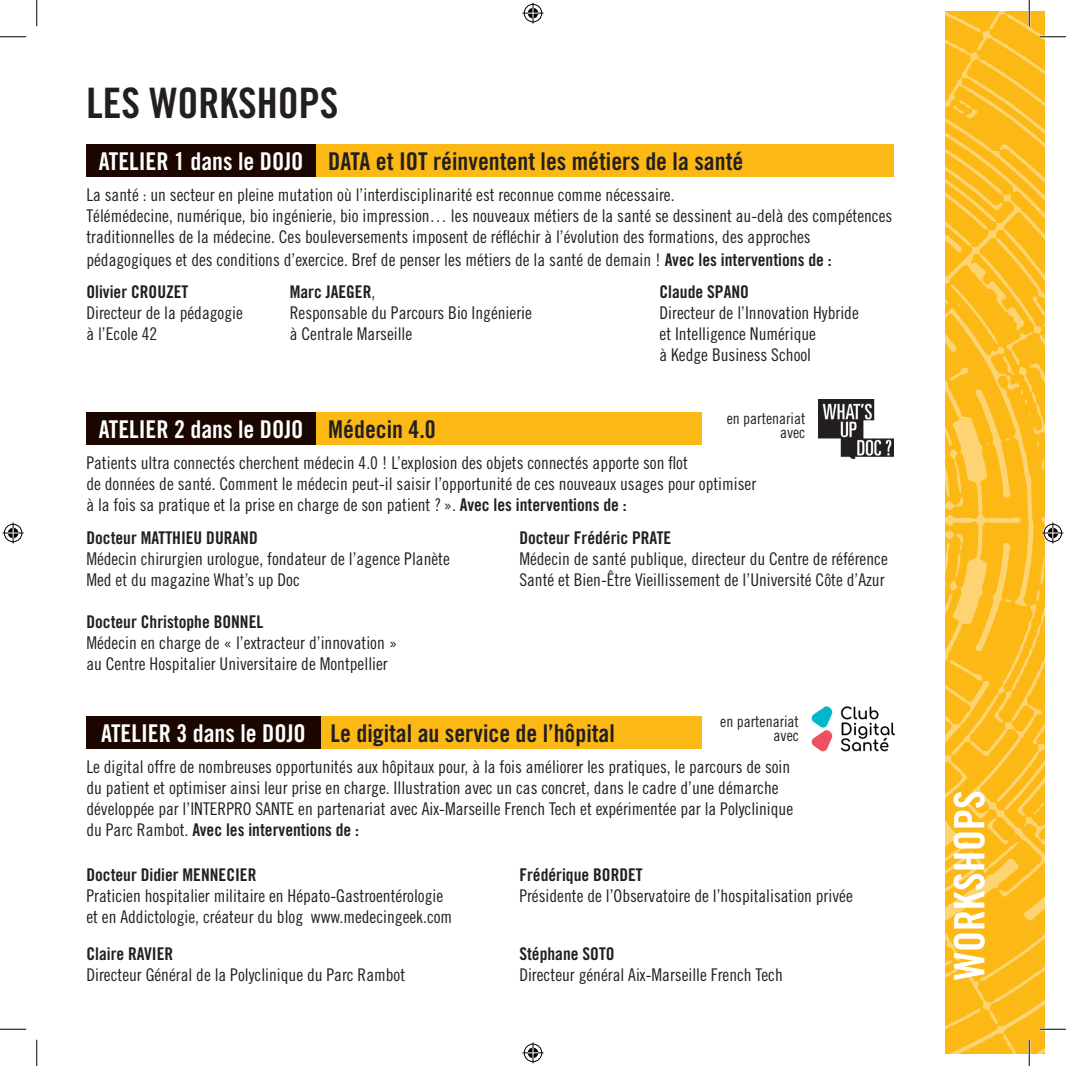
<style>
.page{position:relative;width:1066px;height:1066px;background:#fff}
.page>*{position:absolute;margin:0;border:0;box-sizing:border-box;transform-origin:0 0}
.t1{font:42px "Trade Gothic Bold Cond Twenty";color:#231f20}
.t2{font:42px "Trade Gothic Bold Cond Twenty";color:#fff}
.t3{font:24.5px "Trade Gothic Bold Cond Twenty";color:#231f20}
.t4{font:24.5px "Trade Gothic Bold Cond Twenty";color:#fff}
.t5{font:17.5px/21px "Trade Gothic Cond Eighteen";color:#231f20}
.t6{font:17.5px "Trade Gothic Bold Cond Twenty";color:#231f20}
.t7{font:15.75px/14px "Trade Gothic Cond Eighteen";color:#231f20;text-align:right}
.s1{color:#fff}
.s2{font-family:"Trade Gothic Bold Cond Twenty"}
.s3{font-family:"Trade Gothic Cond Eighteen"}
.s4{color:#231f20}
</style>
<div class="page">
<div style="left:86px;top:413px;width:615px;height:32px;background:#fcb814"></div>
<div style="left:86px;top:413px;width:230px;height:32px;background:#1b0600"></div>
<img style="left:818px;top:400px;width:75px;height:59px">
<div style="left:86px;top:716px;width:615px;height:32px;background:#fcb814"></div>
<div style="left:86px;top:716px;width:235px;height:32px;background:#1b0600"></div>
<div style="left:86px;top:145px;width:808px;height:32px;background:#fcb814"></div>
<div style="left:86px;top:145px;width:230px;height:32px;background:#1b0600"></div>
<img style="left:945px;top:12px;width:99px;height:1042px">
<img style="left:811px;top:706px;width:85px;height:46px">
<hr style="left:1039px;top:36px;width:27px;height:2px;background:#fff">
<hr style="left:1039px;top:1028px;width:27px;height:2px;background:#fff">
<hr style="left:1028px;top:0;width:2px;height:26px;background:#fff">
<hr style="left:1028px;top:1039px;width:2px;height:27px;background:#fff">
<svg style="left:0;top:36px;width:26px;height:1px"></svg>
<svg style="left:1039px;top:36px;width:27px;height:1px"></svg>
<svg style="left:0;top:1029px;width:26px;height:1px"></svg>
<svg style="left:1039px;top:1029px;width:27px;height:1px"></svg>
<svg style="left:36px;top:0;width:1px;height:26px"></svg>
<svg style="left:36px;top:1039px;width:1px;height:27px"></svg>
<svg style="left:1029px;top:0;width:1px;height:26px"></svg>
<svg style="left:1029px;top:1039px;width:1px;height:27px"></svg>
<svg style="left:522px;top:3px;width:21px;height:21px"></svg>
<svg style="left:522px;top:1042px;width:21px;height:21px"></svg>
<svg style="left:3px;top:522px;width:21px;height:21px"></svg>
<svg style="left:1042px;top:522px;width:21px;height:21px"></svg>
<h1 class="t1" style="left:86px;top:78px;width:253px">LES WORKSHOPS</h1>
<h2 class="t3" style="left:99px;top:146px;width:646px"><span class="s1">ATELIER 1 dans le DOJO</span> DATA et IOT réinventent les métiers de la santé</h2>
<p class="t5" style="left:86px;top:184px;width:807px;line-height:21.5px">La santé : un secteur en pleine mutation où l’interdisciplinarité est reconnue comme nécessaire.<br>Télémédecine, numérique, bio ingénierie, bio impression… les nouveaux métiers de la santé se dessinent au-delà des compétences traditionnelles de la médecine. Ces bouleversements imposent de réfléchir à l’évolution des formations, des approches pédagogiques et des conditions d’exercice. Bref de penser les métiers de la santé de demain ! <span class="s2">Avec les interventions de :</span></p>
<p class="t6" style="left:86px;top:281px;width:104px">Olivier CROUZET</p>
<p class="t5" style="left:86px;top:302px;width:158px">Directeur de la pédagogie à l’Ecole 42</p>
<p class="t6" style="left:290px;top:281px;width:87px">Marc JAEGER<span class="s3">,</span></p>
<p class="t5" style="left:290px;top:302px;width:243px">Responsable du Parcours Bio Ingénierie à Centrale Marseille</p>
<p class="t6" style="left:659px;top:281px;width:91px">Claude SPANO</p>
<p class="t5" style="left:659px;top:302px;width:201px">Directeur de l’Innovation Hybride et Intelligence Numérique<br>à Kedge Business School</p>
<p class="t7" style="left:726px;top:411px;width:80px">en partenariat avec</p>
<h2 class="t4" style="left:99px;top:414px;width:338px">ATELIER 2 dans le DOJO <span class="s4">Médecin 4.0</span></h2>
<p class="t5" style="left:86px;top:452px;width:671px">Patients ultra connectés cherchent médecin 4.0 ! L’explosion des objets connectés apporte son flot<br>de données de santé. Comment le médecin peut-il saisir l’opportunité de ces nouveaux usages pour optimiser à la fois sa pratique et la prise en charge de son patient ?». <span class="s2">Avec les interventions de :</span></p>
<p class="t6" style="left:86px;top:527px;width:173px">Docteur MATTHIEU DURAND</p>
<p class="t5" style="left:86px;top:548px;width:365px">Médecin chirurgien urologue, fondateur de l’agence Planète<br>Med et du magazine What’s up Doc</p>
<p class="t6" style="left:86px;top:611px;width:178px">Docteur Christophe BONNEL</p>
<p class="t5" style="left:86px;top:632px;width:312px">Médecin en charge de « l’extracteur d’innovation » au Centre Hospitalier Universitaire de Montpellier</p>
<p class="t6" style="left:519px;top:527px;width:153px">Docteur Frédéric PRATE</p>
<p class="t5" style="left:519px;top:548px;width:370px">Médecin de santé publique, directeur du Centre de référence<br>Santé et Bien-Être Vieillissement de l’Université Côte d’Azur</p>
<p class="t7" style="left:720px;top:714px;width:80px">en partenariat avec</p>
<h2 class="t3" style="left:101px;top:718px;width:515px"><span class="s1">ATELIER 3 dans le DOJO</span> Le digital au service de l’hôpital</h2>
<p class="t5" style="left:86px;top:756px;width:708px">Le digital offre de nombreuses opportunités aux hôpitaux pour, à la fois améliorer les pratiques, le parcours de soin du patient et optimiser ainsi leur prise en charge. Illustration avec un cas concret, dans le cadre d’une démarche développée par l’INTERPRO SANTE en partenariat avec Aix-Marseille French Tech et expérimentée par la Polyclinique</p>
<p class="t6" style="left:86px;top:819px;width:274px"><span class="s3">du Parc Rambot.</span> Avec les interventions de :</p>
<p class="t6" style="left:86px;top:864px;width:172px">Docteur Didier MENNECIER</p>
<p class="t5" style="left:86px;top:884px;width:367px">Praticien hospitalier militaire en Hépato-Gastroentérologie et en Addictologie, créateur du blog www.medecingeek.com</p>
<p class="t6" style="left:86px;top:943px;width:88px">Claire RAVIER</p>
<p class="t5" style="left:86px;top:964px;width:320px">Directeur Général de la Polyclinique du Parc Rambot</p>
<p class="t6" style="left:519px;top:864px;width:125px">Frédérique BORDET</p>
<p class="t5" style="left:519px;top:885px;width:335px">Présidente de l’Observatoire de l’hospitalisation privée</p>
<p class="t6" style="left:519px;top:943px;width:97px">Stéphane SOTO</p>
<p class="t5" style="left:519px;top:964px;width:265px">Directeur général Aix-Marseille French Tech</p>
<h1 class="t2" style="left:944px;top:979px;width:190px;rotate:-90deg">WORKSHOPS</h1>
</div>
